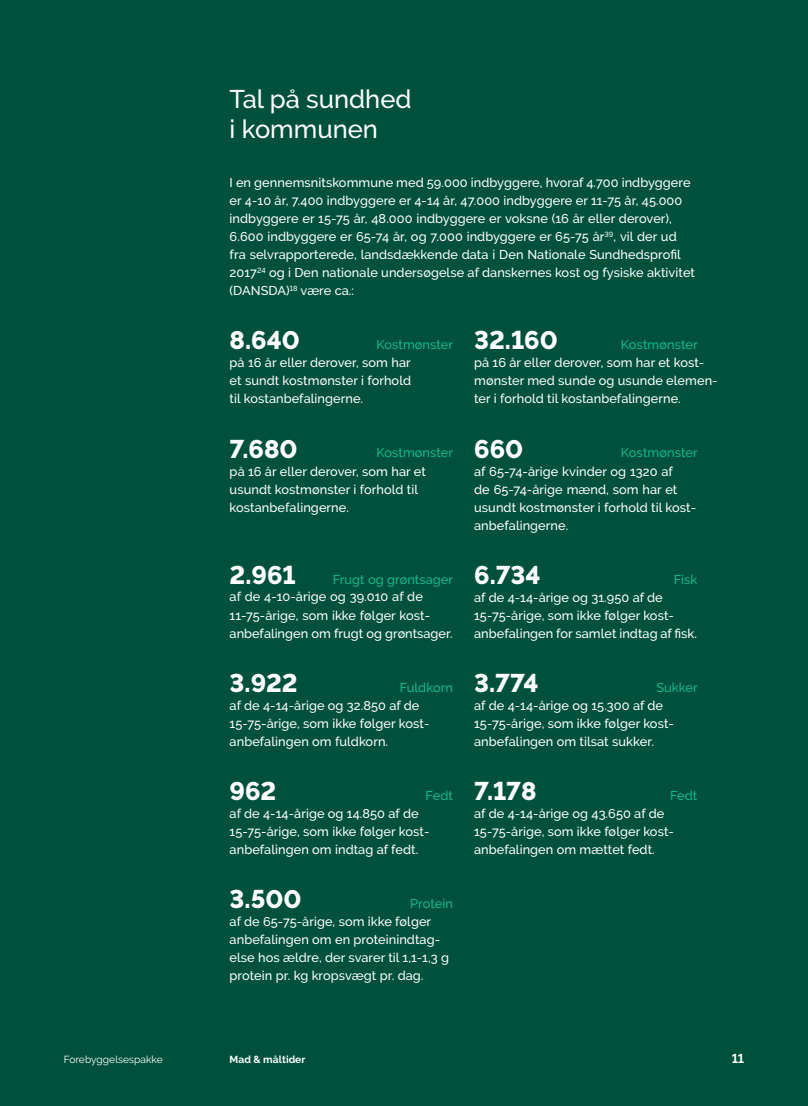
<style>
.page{position:relative;width:808px;height:1106px;background:#00513c}
.page>*{position:absolute;margin:0;border:0;box-sizing:border-box;transform-origin:0 0}
.t1{font:800 25.5px "Raleway";color:#fff}
.t2{font:500 25.5px/30px "Raleway";color:#fff}
.t3{font:500 12.75px/18px "Raleway";letter-spacing:.005em;color:#fff}
.t4{font:500 12.75px "Raleway";letter-spacing:.005em;color:#15b68d}
.t5{font:700 12.75px "Raleway";color:#fff}
.t6{font:10.2px "Raleway";letter-spacing:.005em;color:#fff}
.t7{font:700 10.2px "Raleway";letter-spacing:.005em;color:#fff}
</style>
<div class="page">
<h1 class="t2" style="left:230px;top:84px;width:183px">Tal på sundhed i kommunen</h1>
<p class="t3" style="left:230px;top:174px;width:467px">I en gennemsnitskommune med 59.000 indbyggere, hvoraf 4.700 indbyggere er 4-10 år, 7.400 indbyggere er 4-14 år, 47.000 indbyggere er 11-75 år, 45.000 indbyggere er 15-75 år, 48.000 indbyggere er voksne (16 år eller derover), 6.600 indbyggere er 65-74 år, og 7.000 indbyggere er 65-75 år<sup>39</sup>, vil der ud fra selvrapporterede, landsdækkende data i Den Nationale Sundhedsprofil 2017<sup>24</sup> og i Den nationale undersøgelse af danskernes kost og fysiske aktivitet (DANSDA)<sup>18</sup> være ca.:</p>
<h1 class="t1" style="left:230px;top:326px;width:72px">8.640</h1>
<p class="t4" style="left:376px;top:337px;width:78px">Kostmønster</p>
<h1 class="t1" style="left:474px;top:326px;width:85px">32.160</h1>
<p class="t4" style="left:621px;top:337px;width:78px">Kostmønster</p>
<p class="t3" style="left:230px;top:354px;width:183px;text-align:justify">på 16 år eller derover, som har et sundt kostmønster i forhold til kostanbefalingerne.</p>
<p class="t3" style="left:474px;top:354px;width:245px">på 16 år eller derover, som har et kost&shy;mønster med sunde og usunde elemen&shy;ter i forhold til kostanbefalingerne.</p>
<h1 class="t1" style="left:230px;top:434px;width:69px">7.680</h1>
<h1 class="t1" style="left:474px;top:434px;width:51px">660</h1>
<p class="t4" style="left:376px;top:445px;width:78px">Kostmønster</p>
<p class="t4" style="left:621px;top:445px;width:78px">Kostmønster</p>
<p class="t3" style="left:230px;top:462px;width:198px">på 16 år eller derover, som har et usundt kostmønster i forhold til kostanbefalingerne.</p>
<p class="t3" style="left:474px;top:462px;width:222px">af 65-74-årige kvinder og 1320 af<br>de 65-74-årige mænd, som har et usundt kostmønster i forhold til kost&shy;anbefalingerne.</p>
<h1 class="t1" style="left:230px;top:560px;width:68px">2.961</h1>
<h1 class="t1" style="left:474px;top:560px;width:68px">6.734</h1>
<p class="t4" style="left:333px;top:571px;width:122px">Frugt og grøntsager</p>
<p class="t4" style="left:674px;top:571px;width:25px">Fisk</p>
<p class="t3" style="left:230px;top:588px;width:225px">af de 4-10-årige og 39.010 af de<br>11-75-årige, som ikke følger kost&shy;anbefalingen om frugt og grøntsager.</p>
<p class="t3" style="left:474px;top:588px;width:224px">af de 4-14-årige og 31.950 af de<br>15-75-årige, som ikke følger kost&shy;anbefalingen for samlet indtag af fisk.</p>
<h1 class="t1" style="left:230px;top:668px;width:70px">3.922</h1>
<h1 class="t1" style="left:474px;top:668px;width:66px">3.774</h1>
<p class="t4" style="left:400px;top:679px;width:55px">Fuldkorn</p>
<p class="t4" style="left:656px;top:679px;width:43px">Sukker</p>
<p class="t3" style="left:230px;top:696px;width:200px">af de 4-14-årige og 32.850 af de<br>15-75-årige, som ikke følger kost&shy;anbefalingen om fuldkorn.</p>
<p class="t3" style="left:474px;top:696px;width:200px">af de 4-14-årige og 15.300 af de<br>15-75-årige, som ikke følger kost&shy;anbefalingen om tilsat sukker.</p>
<h1 class="t1" style="left:230px;top:776px;width:48px">962</h1>
<h1 class="t1" style="left:474px;top:776px;width:64px">7.178</h1>
<p class="t4" style="left:426px;top:787px;width:29px">Fedt</p>
<p class="t4" style="left:670px;top:787px;width:29px">Fedt</p>
<p class="t3" style="left:230px;top:804px;width:200px">af de 4-14-årige og 14.850 af de<br>15-75-årige, som ikke følger kost&shy;anbefalingen om indtag af fedt.</p>
<h1 class="t1" style="left:230px;top:884px;width:73px">3.500</h1>
<p class="t4" style="left:410px;top:895px;width:44px">Protein</p>
<p class="t3" style="left:230px;top:912px;width:221px">af de 65-75-årige, som ikke følger anbefalingen om en proteinindtag&shy;else hos ældre, der svarer til 1,1-1,3 g protein pr. kg kropsvægt pr. dag.</p>
<p class="t3" style="left:474px;top:804px;width:200px">af de 4-14-årige og 43.650 af de<br>15-75-årige, som ikke følger kost&shy;anbefalingen om mættet fedt.</p>
<p class="t6" style="left:64px;top:1053px;width:101px">Forebyggelsespakke</p>
<p class="t7" style="left:230px;top:1054px;width:77px">Mad &amp; måltider</p>
<p class="t5" style="left:732px;top:1051px;width:14px">11</p>
</div>
